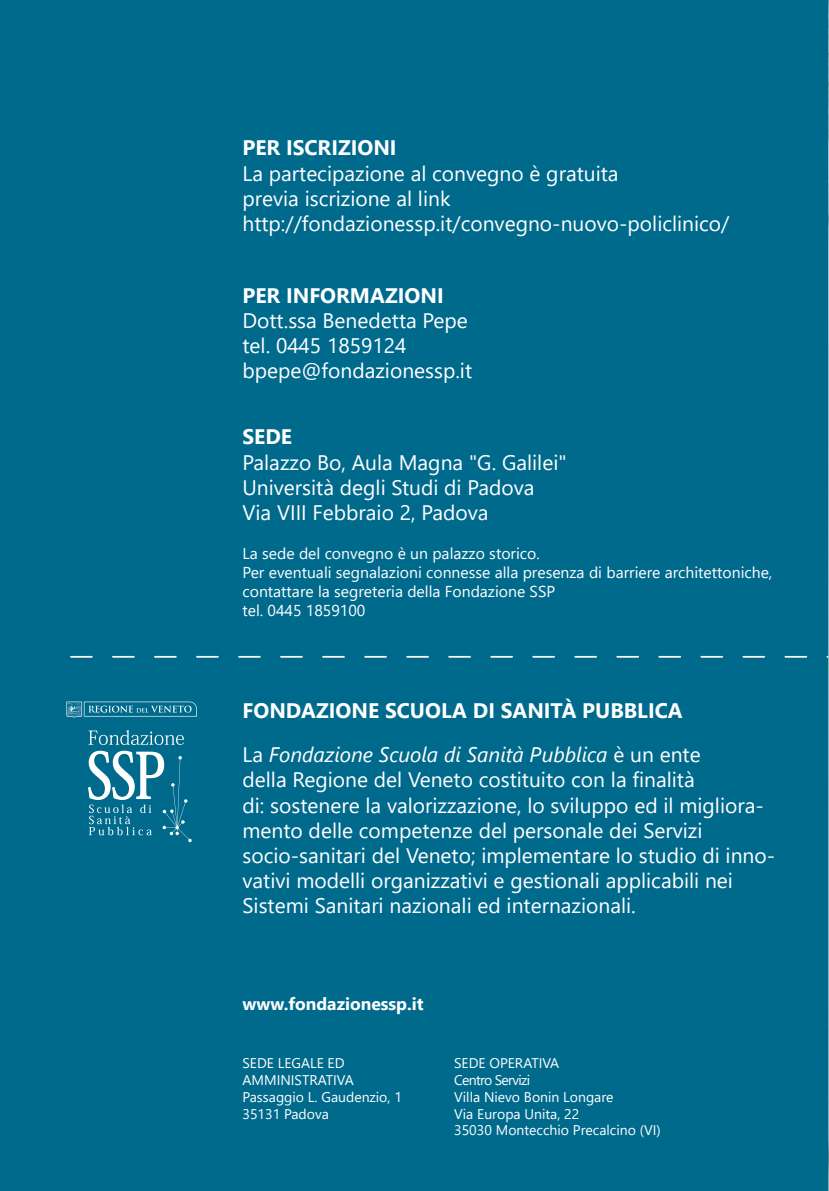
<style>
.page{position:relative;width:829px;height:1191px;background:#fff}
.page>*{position:absolute;margin:0;border:0;box-sizing:border-box;transform-origin:0 0}
.t1{font:21px/25.2px "Segoe UI";color:#fff}
.t2{font:700 21px/44.1px "Segoe UI";color:#fff}
.t3{font:700 17.5px "Segoe UI";color:#fff}
.t4{font:15.75px/18.9px "Segoe UI";color:#fff}
.t5{font:14px/16.8px "Segoe UI";color:#fff}
.s1{font-weight:400}
.s2{font-weight:400;font-style:italic}
</style>
<div class="page">
<div style="left:0;top:0;width:828px;height:1190px;background:#006a8d"></div>
<svg style="left:71px;top:656px;width:756px;height:1px"></svg>
<svg style="left:88px;top:730px;width:104px;height:112px"></svg>
<svg style="left:66px;top:701px;width:131px;height:16px"></svg>
<img style="left:828px;top:350px;width:1px;height:840px">
<svg style="left:828px;top:0;width:1px;height:350px"></svg>
<p class="t2" style="left:242px;top:124px;width:156px">PER ISCRIZIONI</p>
<p class="t1" style="left:242px;top:159px;width:488px">La partecipazione al convegno è gratuita<br>previa iscrizione al link http://fondazionessp.it/convegno-nuovo-policlinico/</p>
<p class="t2" style="left:242px;top:271px;width:203px">PER INFORMAZIONI</p>
<p class="t1" style="left:242px;top:306px;width:231px">Dott.ssa Benedetta Pepe tel. 0445 1859124 bpepe@fondazionessp.it</p>
<p class="t2" style="left:242px;top:413px;width:51px">SEDE</p>
<p class="t1" style="left:242px;top:447px;width:325px">Palazzo Bo, Aula Magna "G. Galilei"<br>Università degli Studi di Padova<br>Via VIII Febbraio 2, Padova</p>
<p class="t4" style="left:242px;top:542px;width:531px">La sede del convegno è un palazzo storico.<br>Per eventuali segnalazioni connesse alla presenza di barriere architettoniche, contattare la segreteria della Fondazione SSP<br>tel. 0445 1859100</p>
<p class="t2" style="left:242px;top:686px;width:459px">FONDAZIONE SCUOLA DI SANITÀ PUBBLICA<br><span class="s1">La</span> <span class="s2">Fondazione Scuola di Sanità Pubblica</span> <span class="s1">è un ente</span></p>
<p class="t1" style="left:242px;top:765px;width:534px">della Regione del Veneto costituito con la finalità<br>di: sostenere la valorizzazione, lo sviluppo ed il migliora&shy;mento delle competenze del personale dei Servizi socio-sanitari del Veneto; implementare lo studio di inno&shy;vativi modelli organizzativi e gestionali applicabili nei Sistemi Sanitari nazionali ed internazionali.</p>
<p class="t3" style="left:242px;top:987px;width:183px">www.fondazionessp.it</p>
<p class="t5" style="left:242px;top:1053px;width:161px">SEDE LEGALE ED<br>AMMINISTRATIVA<br>Passaggio L. Gaudenzio, 1<br>35131 Padova</p>
<p class="t5" style="left:454px;top:1053px;width:208px">SEDE OPERATIVA<br>Centro Servizi<br>Villa Nievo Bonin Longare<br>Via Europa Unita, 22<br>35030 Montecchio Precalcino (VI)</p>
</div>
